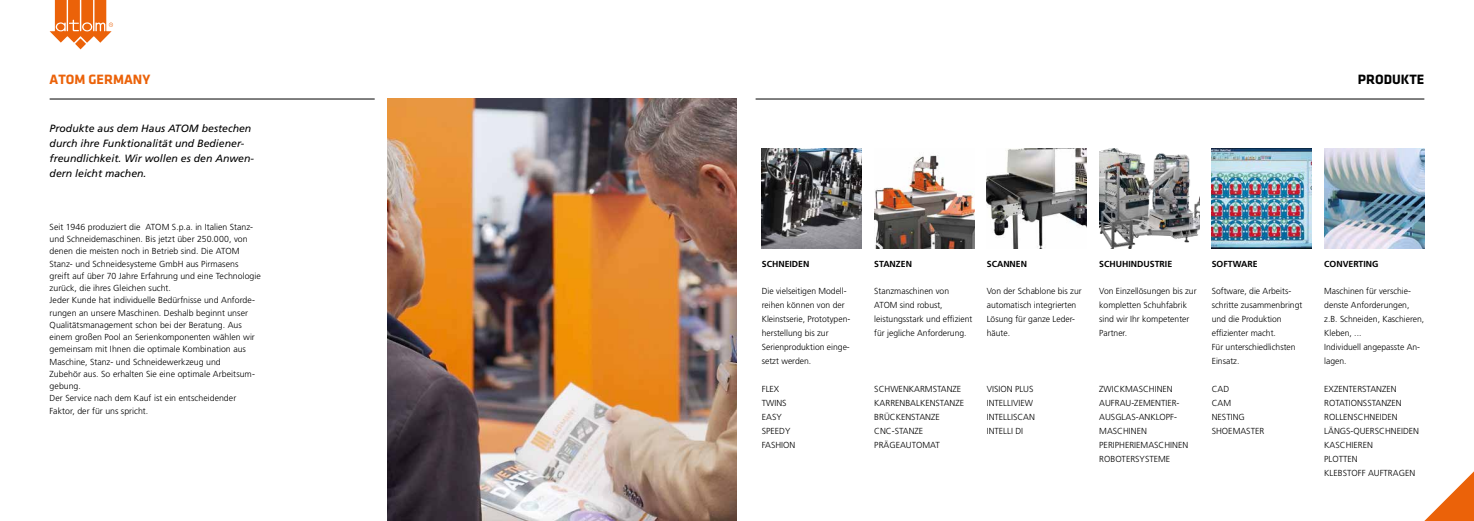
<style>
.page{position:relative;width:1474px;height:521px;background:#fff}
.page>*{position:absolute;margin:0;border:0;box-sizing:border-box;transform-origin:0 0}
.t1{font:14px "Klavika Bold Bold OSF";color:#eb6209}
.t2{font:14px "Klavika Bold Bold OSF";color:#000}
.t3{font:italic 10.5px/14.9px "Frutiger LT Std";color:#000}
.t4{font:300 8.75px/14px "Frutiger LT Std";color:#000}
.t5{font:700 8.75px "Frutiger LT Std";color:#000}
</style>
<div class="page">
<hr style="left:755px;top:99px;width:669px;height:1px;background:#000">
<img style="left:387px;top:99px;width:350px;height:422px">
<svg style="left:50px;top:0;width:63px;height:49px"></svg>
<hr style="left:50px;top:99px;width:325px;height:1px;background:#000">
<img style="left:761px;top:149px;width:100px;height:99px">
<img style="left:874px;top:155px;width:100px;height:93px">
<img style="left:986px;top:149px;width:100px;height:99px">
<img style="left:1099px;top:149px;width:100px;height:99px">
<img style="left:1211px;top:149px;width:100px;height:99px">
<img style="left:1324px;top:149px;width:100px;height:99px">
<svg style="left:1424px;top:472px;width:49px;height:49px"></svg>
<h1 class="t1" style="left:50px;top:71px;width:102px">ATOM GERMANY</h1>
<h1 class="t2" style="left:1357px;top:71px;width:68px">PRODUKTE</h1>
<p class="t3" style="left:50px;top:121px;width:206px">Produkte aus dem Haus ATOM bestechen durch ihre Funktionalität und Bediener&shy;freundlichkeit. Wir wollen es den Anwen&shy;dern leicht machen.</p>
<p class="t4" style="left:50px;top:221px;width:213px;line-height:12.2px">Seit 1946 produziert die ATOM S.p.a. in Italien Stanz&shy;und Schneidemaschinen. Bis jetzt über 250.000, von denen die meisten noch in Betrieb sind. Die ATOM Stanz- und Schneidesysteme GmbH aus Pirmasens<br>greift auf über 70 Jahre Erfahrung und eine Technologie zurück, die ihres Gleichen sucht.<br>Jeder Kunde hat individuelle Bedürfnisse und Anforde&shy;rungen an unsere Maschinen. Deshalb beginnt unser Qualitätsmanagement schon bei der Beratung. Aus einem großen Pool an Serienkomponenten wählen wir gemeinsam mit Ihnen die optimale Kombination aus Maschine, Stanz- und Schneidewerkzeug und<br>Zubehör aus. So erhalten Sie eine optimale Arbeitsum&shy;gebung.<br>Der Service nach dem Kauf ist ein entscheidender Faktor, der für uns spricht.</p>
<p class="t5" style="left:761px;top:259px;width:49px">SCHNEIDEN</p>
<p class="t4" style="left:761px;top:284px;width:90px">Die vielseitigen Modell&shy;reihen können von der<br>Kleinstserie, Prototypen&shy;herstellung bis zur<br>Serienproduktion einge&shy;setzt werden.</p>
<p class="t5" style="left:874px;top:259px;width:39px">STANZEN</p>
<p class="t4" style="left:874px;top:284px;width:99px">Stanzmaschinen von<br>ATOM sind robust, leistungsstark und effizient für jegliche Anforderung.</p>
<p class="t5" style="left:986px;top:259px;width:42px">SCANNEN</p>
<p class="t4" style="left:986px;top:284px;width:96px">Von der Schablone bis zur automatisch integrierten<br>Lösung für ganze Leder&shy;häute.</p>
<p class="t5" style="left:1099px;top:259px;width:74px">SCHUHINDUSTRIE</p>
<p class="t4" style="left:1099px;top:284px;width:99px">Von Einzellösungen bis zur kompletten Schuhfabrik sind wir Ihr kompetenter<br>Partner.</p>
<p class="t5" style="left:1211px;top:259px;width:47px">SOFTWARE</p>
<p class="t4" style="left:1211px;top:284px;width:92px">Software, die Arbeits&shy;schritte zusammenbringt und die Produktion effizienter macht.<br>Für unterschiedlichsten<br>Einsatz.</p>
<p class="t4" style="left:761px;top:382px;width:35px">FLEX<br>TWINS<br>EASY<br>SPEEDY<br>FASHION</p>
<p class="t4" style="left:874px;top:382px;width:91px">SCHWENKARMSTANZE<br>KARRENBALKENSTANZE<br>BRÜCKENSTANZE<br>CNC-STANZE<br>PRÄGEAUTOMAT</p>
<p class="t4" style="left:986px;top:382px;width:50px">VISION PLUS<br>INTELLIVIEW<br>INTELLISCAN<br>INTELLI DI</p>
<p class="t4" style="left:1099px;top:382px;width:90px">ZWICKMASCHINEN<br>AUFRAU-ZEMENTIER-<br>AUSGLAS-ANKLOPF-<br>MASCHINEN<br>PERIPHERIEMASCHINEN<br>ROBOTERSYSTEME</p>
<p class="t4" style="left:1211px;top:382px;width:54px">CAD<br>CAM<br>NESTING<br>SHOEMASTER</p>
<p class="t5" style="left:1324px;top:259px;width:56px">CONVERTING</p>
<p class="t4" style="left:1324px;top:284px;width:101px">Maschinen für verschie&shy;denste Anforderungen, z.B. Schneiden, Kaschieren,<br>Kleben, ...<br>Individuell angepasste An&shy;lagen.</p>
<p class="t4" style="left:1324px;top:382px;width:96px">EXZENTERSTANZEN<br>ROTATIONSSTANZEN<br>ROLLENSCHNEIDEN<br>LÄNGS-QUERSCHNEIDEN<br>KASCHIEREN<br>PLOTTEN<br>KLEBSTOFF AUFTRAGEN</p>
</div>
